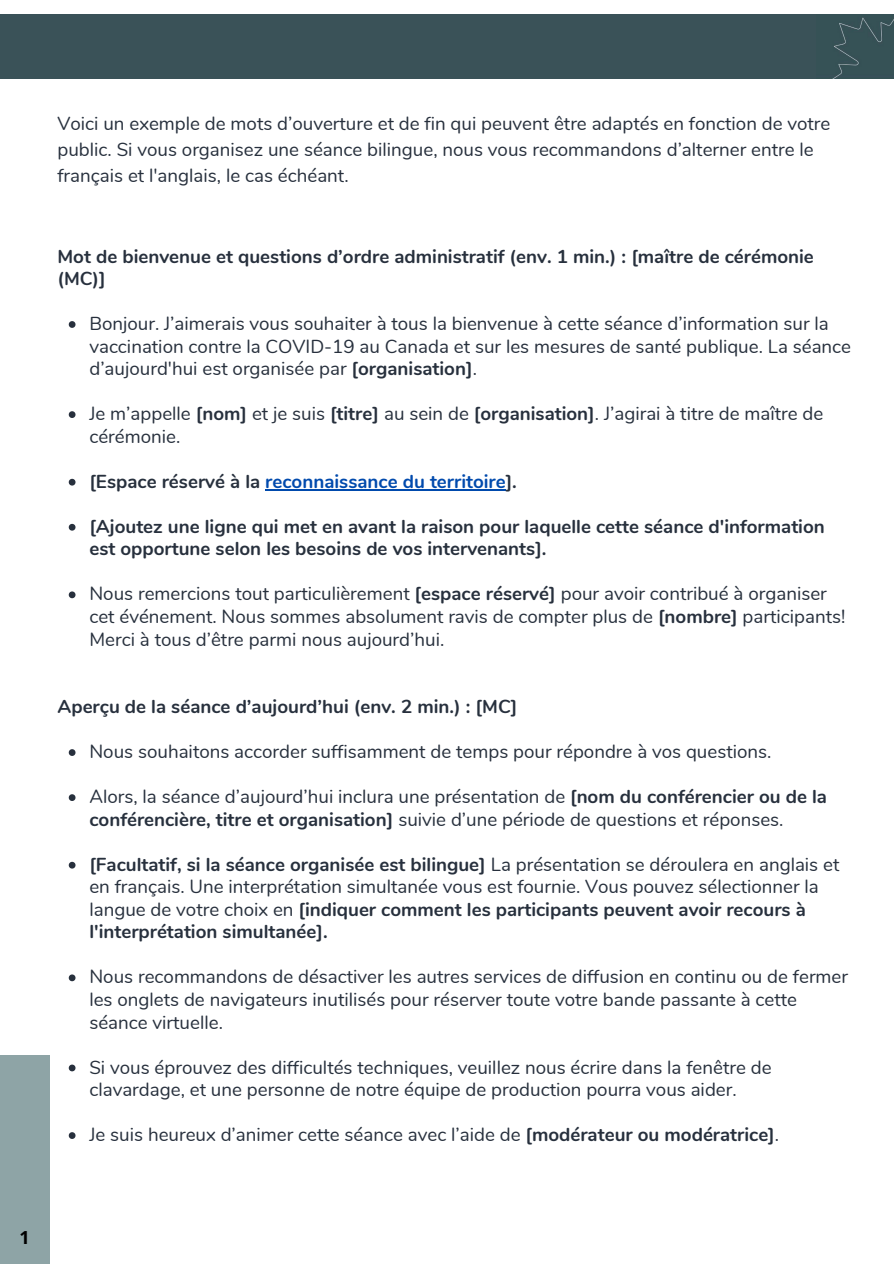
<style>
.page{position:relative;width:894px;height:1264px;background:#fff}
.page>*{position:absolute;margin:0;border:0;box-sizing:border-box;transform-origin:0 0}
.t1{font:18.75px/22.5px "Nunito";color:#27303d}
.t2{font:700 18.75px/22.5px "Nunito";color:#27303d}
.t3{font:700 18.75px "Nunito";color:#004aad}
.t4{font:700 18px "Open Sans";color:#000}
.s1{font-weight:700}
.s2{color:#27303d}
</style>
<div class="page">
<div style="left:0;top:1054px;width:49px;height:209px;background:#8ea4a6"></div>
<div style="left:0;top:14px;width:893px;height:65px;background:#3a5258"></div>
<svg style="left:69px;top:321px;width:6px;height:7px"></svg>
<svg style="left:69px;top:411px;width:6px;height:7px"></svg>
<svg style="left:69px;top:479px;width:6px;height:6px"></svg>
<hr style="left:265px;top:489px;width:240px;height:1px;background:#004aad">
<svg style="left:69px;top:524px;width:6px;height:6px"></svg>
<svg style="left:69px;top:591px;width:6px;height:7px"></svg>
<svg style="left:69px;top:749px;width:6px;height:7px"></svg>
<svg style="left:69px;top:794px;width:6px;height:7px"></svg>
<svg style="left:69px;top:861px;width:6px;height:7px"></svg>
<svg style="left:69px;top:974px;width:6px;height:7px"></svg>
<svg style="left:69px;top:1064px;width:6px;height:7px"></svg>
<svg style="left:69px;top:1132px;width:6px;height:6px"></svg>
<img style="left:832px;top:17px;width:61px;height:62px">
<p class="t1" style="left:57px;top:111px;width:774px;line-height:26px">Voici un exemple de mots d’ouverture et de fin qui peuvent être adaptés en fonction de votre public. Si vous organisez une séance bilingue, nous vous recommandons d’alterner entre le français et l'anglais, le cas échéant.</p>
<p class="t2" style="left:57px;top:245px;width:757px">Mot de bienvenue et questions d’ordre administratif (env. 1 min.) : [maître de cérémonie (MC)]</p>
<p class="t1" style="left:89px;top:313px;width:763px">Bonjour. J’aimerais vous souhaiter à tous la bienvenue à cette séance d’information sur la vaccination contre la COVID-19 au Canada et sur les mesures de santé publique. La séance d’aujourd'hui est organisée par <span class="s1">[organisation]</span>.</p>
<p class="t1" style="left:89px;top:403px;width:735px">Je m’appelle <span class="s1">[nom]</span> et je suis <span class="s1">[titre]</span> au sein de <span class="s1">[organisation]</span>. J’agirai à titre de maître de cérémonie.</p>
<p class="t3" style="left:89px;top:469px;width:429px"><span class="s2">[Espace réservé à la</span> reconnaissance du territoire<span class="s2">].</span></p>
<p class="t2" style="left:89px;top:515px;width:736px">[Ajoutez une ligne qui met en avant la raison pour laquelle cette séance d'information est opportune selon les besoins de vos intervenants].</p>
<p class="t1" style="left:89px;top:583px;width:757px">Nous remercions tout particulièrement <span class="s1">[espace réservé]</span> pour avoir contribué à organiser cet événement. Nous sommes absolument ravis de compter plus de <span class="s1">[nombre]</span> participants!<br>Merci à tous d’être parmi nous aujourd’hui.</p>
<p class="t2" style="left:57px;top:695px;width:461px">Aperçu de la séance d’aujourd’hui (env. 2 min.) : [MC]</p>
<p class="t1" style="left:89px;top:740px;width:683px">Nous souhaitons accorder suffisamment de temps pour répondre à vos questions.</p>
<p class="t1" style="left:89px;top:785px;width:739px">Alors, la séance d’aujourd’hui inclura une présentation de <span class="s1">[nom du conférencier ou de la conférencière, titre et organisation]</span> suivie d’une période de questions et réponses.</p>
<p class="t1" style="left:89px;top:853px;width:751px"><span class="s1">[Facultatif, si la séance organisée est bilingue]</span> La présentation se déroulera en anglais et en français. Une interprétation simultanée vous est fournie. Vous pouvez sélectionner la langue de votre choix en <span class="s1">[indiquer comment les participants peuvent avoir recours à l'interprétation simultanée].</span></p>
<p class="t1" style="left:89px;top:966px;width:760px">Nous recommandons de désactiver les autres services de diffusion en continu ou de fermer les onglets de navigateurs inutilisés pour réserver toute votre bande passante à cette séance virtuelle.</p>
<p class="t1" style="left:89px;top:1056px;width:683px">Si vous éprouvez des difficultés techniques, veuillez nous écrire dans la fenêtre de clavardage, et une personne de notre équipe de production pourra vous aider.</p>
<p class="t1" style="left:89px;top:1123px;width:691px">Je suis heureux d’animer cette séance avec l’aide de <span class="s1">[modérateur ou modératrice]</span>.</p>
<p class="t4" style="left:20px;top:1224px;width:12px">1</p>
</div>
